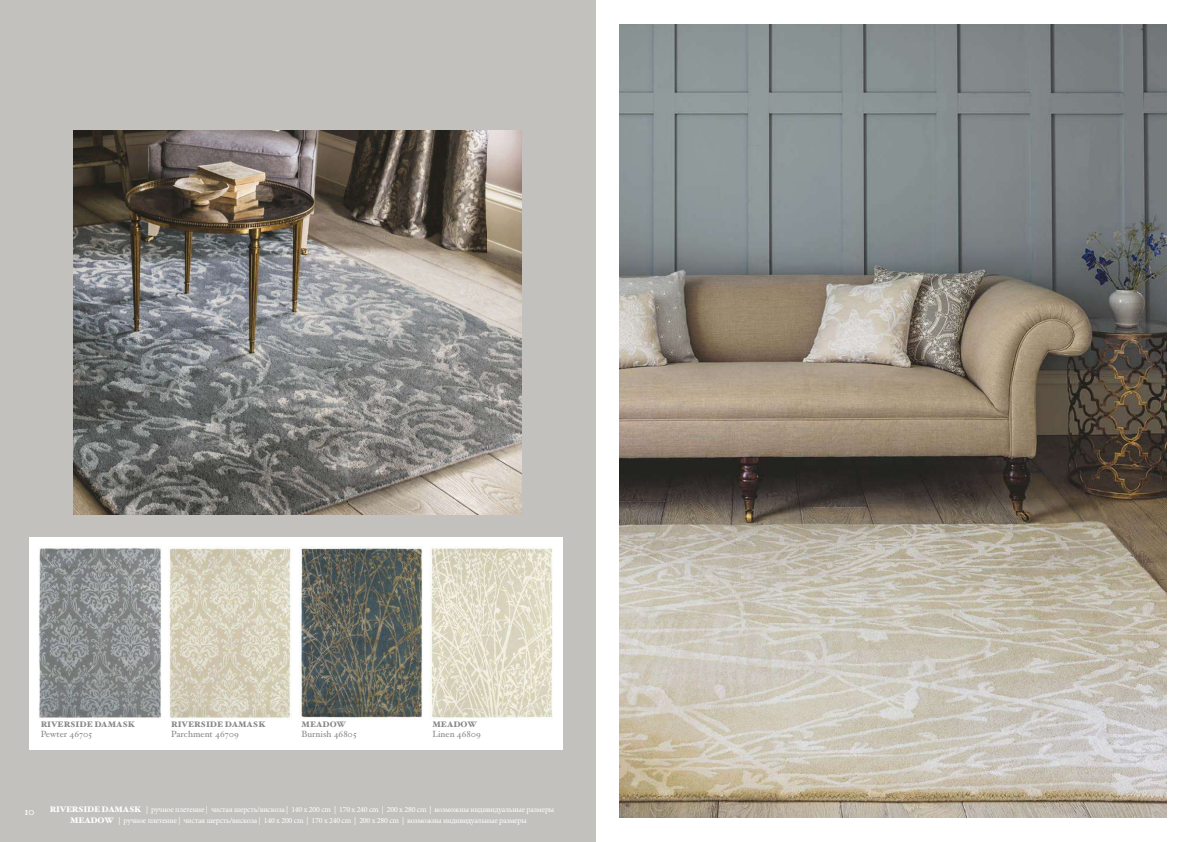
<style>
.page{position:relative;width:1191px;height:842px;background:#fff}
.page>*{position:absolute;margin:0;border:0;box-sizing:border-box;transform-origin:0 0}
.t1{font:11px "Hoefler Text";color:#fff}
.t2{font:9px "Hoefler Text";color:#878787}
.t3{font:8px/10.8px "Minion Pro";letter-spacing:-.03em;color:#fff}
.t4{font:900 8px "Hoefler Text";color:#878787}
.s1{font-family:"Hoefler Text";font-weight:900}
</style>
<div class="page">
<div style="left:0;top:0;width:595px;height:842px;background:#c2c1bd"></div>
<img style="left:73px;top:130px;width:448px;height:384px">
<img style="left:620px;top:24px;width:546px;height:794px">
<div style="left:29px;top:537px;width:533px;height:213px;background:#fff"></div>
<img style="left:299px;top:547px;width:124px;height:172px">
<img style="left:429px;top:547px;width:124px;height:172px">
<img style="left:168px;top:547px;width:123px;height:172px">
<img style="left:38px;top:547px;width:124px;height:171px">
<p class="t4" style="left:41px;top:719px;width:96px">RIVERSIDE DAMASK</p>
<p class="t2" style="left:41px;top:729px;width:53px">Pewter 46705</p>
<p class="t4" style="left:171px;top:719px;width:96px">RIVERSIDE DAMASK</p>
<p class="t2" style="left:171px;top:729px;width:69px">Parchment 46709</p>
<p class="t4" style="left:302px;top:719px;width:46px">MEADOW</p>
<p class="t2" style="left:302px;top:729px;width:57px">Burnish 46805</p>
<p class="t4" style="left:432px;top:719px;width:46px">MEADOW</p>
<p class="t2" style="left:432px;top:729px;width:50px">Linen 46809</p>
<h1 class="t1" style="left:24px;top:804px;width:12px">10</h1>
<p class="t3" style="left:70px;top:804px;width:485px;text-indent:-20px"><span class="s1">RIVERSIDE DAMASK</span> | ручное плетение | чистая шерсть/вискоза | 140 x 200 cm | 170 x 240 cm | 200 x 280 cm | возможны индивидуальные размеры<br><span class="s1">MEADOW</span> | ручное плетение | чистая шерсть/вискоза | 140 x 200 cm | 170 x 240 cm | 200 x 280 cm | возможны индивидуальные размеры</p>
</div>
